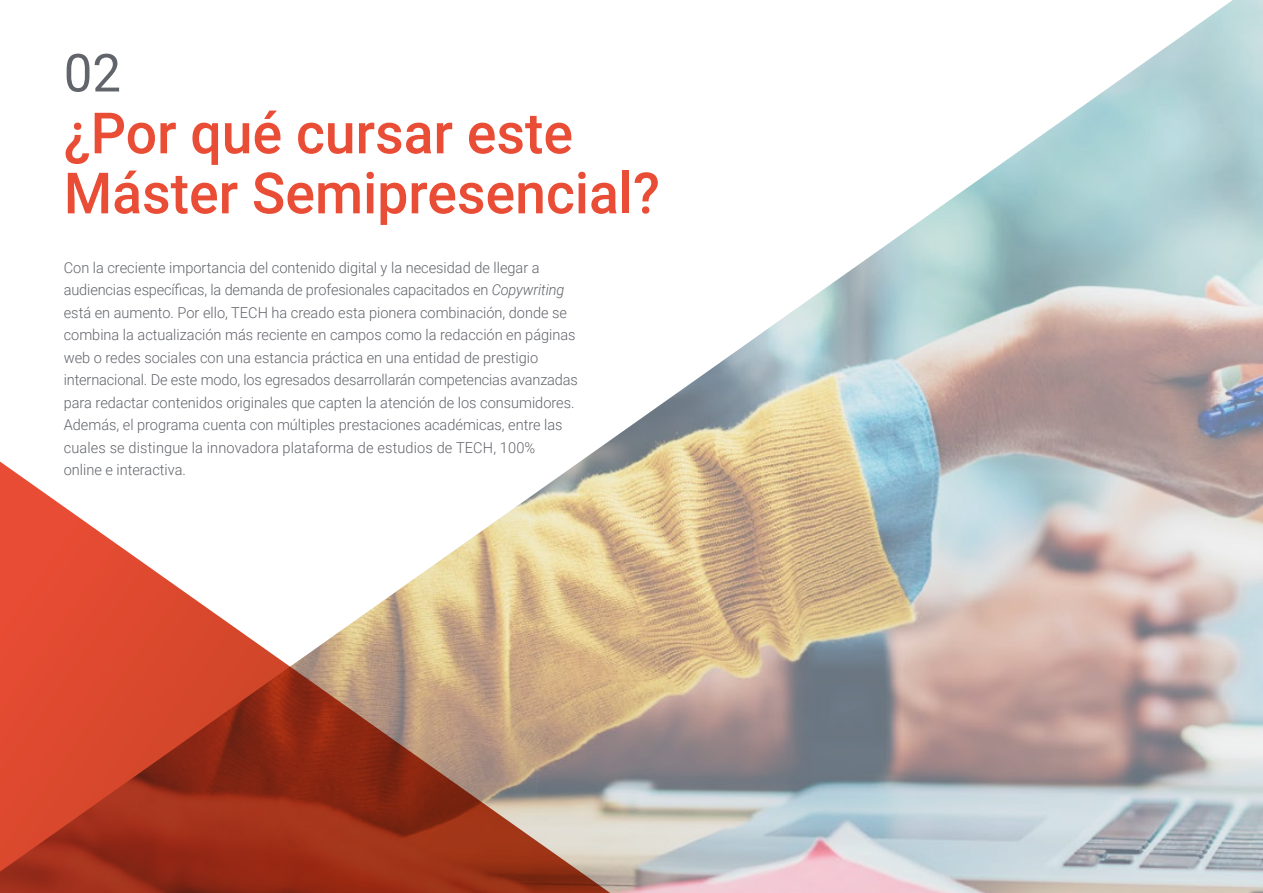
<style>
.page{position:relative;width:1263px;height:893px;background:#fff}
.page>*{position:absolute;margin:0;border:0;box-sizing:border-box;transform-origin:0 0}
.t1{font:500 57px/60px "Roboto";color:#e94d35}
.t2{font:52.5px "Roboto";color:#61646a}
.t3{font:300 15px/22.5px "Roboto";color:#61646a}
.s1{font-style:italic}
</style>
<div class="page">
<img style="left:602px;top:0;width:661px;height:893px">
<svg style="left:0;top:446px;width:640px;height:447px"></svg>
<h2 class="t2" style="left:64px;top:36px;width:59px">02</h2>
<h1 class="t1" style="left:64px;top:101px;width:597px">¿Por qué cursar este<br>Máster Semipresencial?</h1>
<p class="t3" style="left:64px;top:255px;width:516px">Con la creciente importancia del contenido digital y la necesidad de llegar a audiencias específicas, la demanda de profesionales capacitados en <span class="s1">Copywriting </span>está en aumento. Por ello, TECH ha creado esta pionera combinación, donde se combina la actualización más reciente en campos como la redacción en páginas web o redes sociales con una estancia práctica en una entidad de prestigio internacional. De este modo, los egresados desarrollarán competencias avanzadas para redactar contenidos originales que capten la atención de los consumidores.<br>Además, el programa cuenta con múltiples prestaciones académicas, entre las cuales se distingue la innovadora plataforma de estudios de TECH, 100%<br>online e interactiva.</p>
</div>
